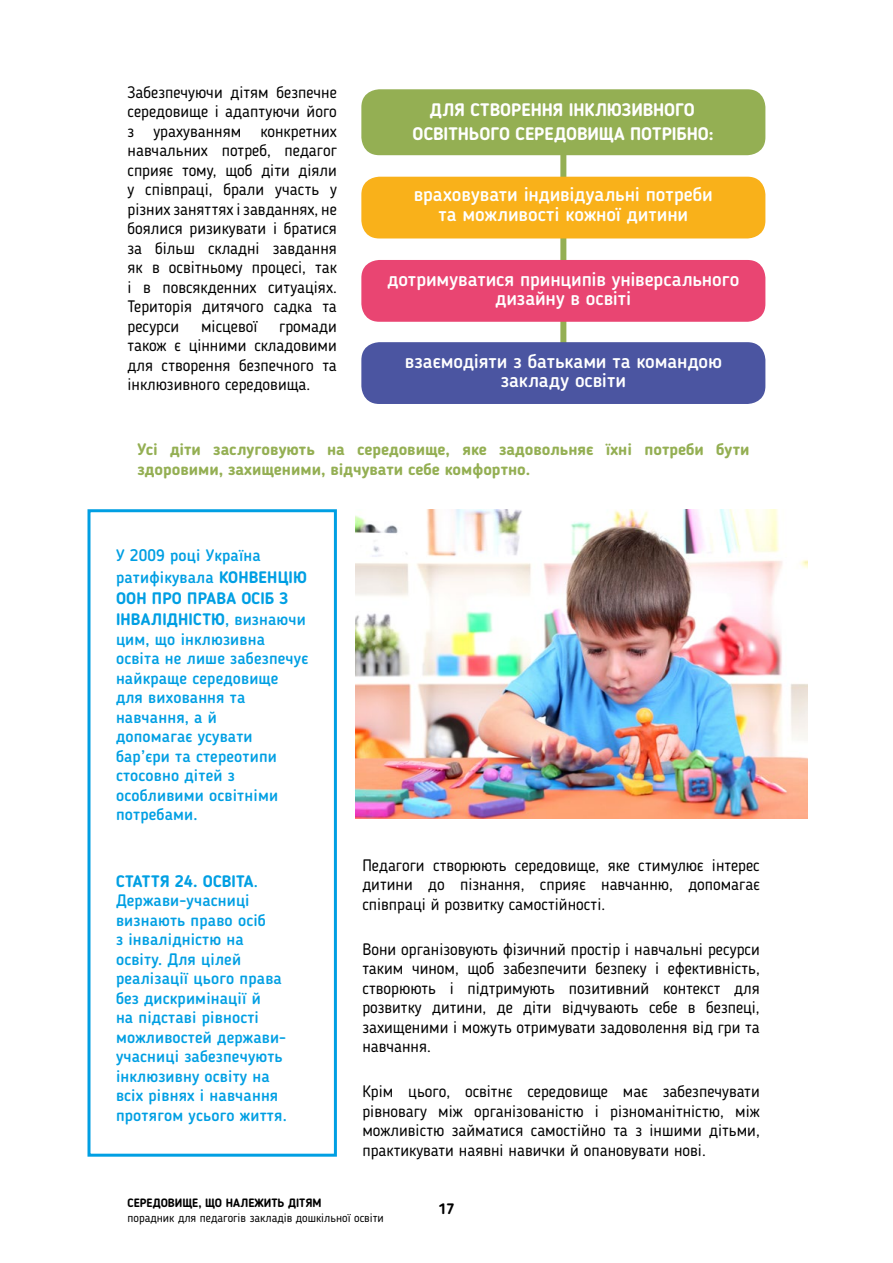
<style>
.page{position:relative;width:893px;height:1263px;background:#fff}
.page>*{position:absolute;margin:0;border:0;box-sizing:border-box;transform-origin:0 0}
.t1{font:500 19.5px/19.5px "Blogger Sans";color:#fff;text-align:center}
.t2{font:700 18px/24px "Blogger Sans";color:#fff;text-align:center}
.t3{font:16.5px/19.5px "Blogger Sans";color:#000;text-align:justify}
.t4{font:500 16.5px/19.5px "Blogger Sans";letter-spacing:.01em;color:#009fe3}
.t5{font:700 16.5px/19.5px "Blogger Sans";color:#94af53}
.t6{font:700 15px "Blogger Sans";color:#000}
.t7{font:12px "Blogger Sans";color:#000}
.t8{font:700 12px "Blogger Sans";color:#000}
.s1{font-weight:700}
</style>
<div class="page">
<div style="left:87px;top:509px;width:250px;height:648px;border:3px solid #009fe3"></div>
<div style="left:560px;top:133px;width:6px;height:234px;background:#94af53"></div>
<div style="left:361px;top:89px;width:404px;height:66px;background:#94af53;border-radius:18px"></div>
<div style="left:361px;top:177px;width:404px;height:61px;background:#f9b11a;border-radius:18px"></div>
<div style="left:361px;top:260px;width:404px;height:62px;background:#e94572;border-radius:18px"></div>
<div style="left:361px;top:342px;width:404px;height:62px;background:#4b55a1;border-radius:18px"></div>
<img style="left:356px;top:509px;width:452px;height:309px">
<p class="t3" style="left:128px;top:82px;width:211px">Забезпечуючи дітям безпечне середовище і адаптуючи його з урахуванням конкретних навчальних потреб, педагог сприяє тому, щоб діти діяли у співпраці, брали участь у різних заняттях і завданнях, не боялися ризикувати і братися за більш складні завдання як в освітньому процесі, так і в повсякденних ситуаціях.<br>Територія дитячого садка та ресурси</p>
<p class="t3" style="left:201px;top:316px;width:58px">місцевої</p>
<p class="t3" style="left:128px;top:316px;width:211px;text-indent:152px">громади також є цінними складовими для створення безпечного та інклюзивного середовища.</p>
<p class="t2" style="left:413px;top:98px;width:303px">ДЛЯ СТВОРЕННЯ ІНКЛЮЗИВНОГО<br>ОСВІТНЬОГО СЕРЕДОВИЩА ПОТРІБНО:</p>
<p class="t1" style="left:414px;top:185px;width:301px">враховувати індивідуальні потреби та можливості кожної дитини</p>
<p class="t1" style="left:387px;top:269px;width:353px">дотримуватися принципів універсального дизайну в освіті</p>
<p class="t1" style="left:405px;top:351px;width:318px">взаємодіяти з батьками та командою закладу освіти</p>
<p class="t5" style="left:137px;top:440px;width:614px">Усі діти заслуговують на середовище, яке задовольняє їхні потреби бути здоровими, захищеними, відчувати себе комфортно.</p>
<p class="t4" style="left:116px;top:545px;width:192px;line-height:21.3px">У 2009 році Україна ратифікувала <span class="s1">КОНВЕНЦІЮ<br>ООН ПРО ПРАВА ОСІБ З<br>ІНВАЛІДНІСТЮ</span>, визнаючи</p>
<p class="t4" style="left:116px;top:629px;width:194px">цим, що інклюзивна освіта не лише забезпечує найкраще середовище для виховання та навчання, а й<br>допомагає усувати бар’єри та стереотипи стосовно дітей з особливими освітніми потребами.</p>
<p class="t4" style="left:116px;top:871px;width:172px"><span class="s1">СТАТТЯ 24. ОСВІТА</span>.<br>Держави-учасниці визнають право осіб<br>з інвалідністю на освіту. Для цілей реалізації цього права без дискримінації й<br>на підставі рівності можливостей держави&shy;учасниці забезпечують інклюзивну освіту на всіх рівнях і навчання протягом усього життя.</p>
<p class="t3" style="left:362px;top:855px;width:399px">Педагоги створюють середовище, яке стимулює інтерес дитини до пізнання, сприяє навчанню, допомагає співпраці й розвитку самостійності.</p>
<p class="t3" style="left:362px;top:939px;width:399px">Вони організовують фізичний простір і навчальні ресурси таким чином, щоб забезпечити безпеку і ефективність, створюють і підтримують позитивний контекст для розвитку дитини, де діти відчувають себе в безпеці, захищеними і можуть отримувати задоволення від гри та навчання.</p>
<p class="t3" style="left:362px;top:1082px;width:399px">Крім цього, освітнє середовище має забезпечувати рівновагу між організованістю і різноманітністю, між можливістю займатися самостійно та з іншими дітьми, практикувати наявні навички й опановувати нові.</p>
<p class="t8" style="left:128px;top:1195px;width:195px">СЕРЕДОВИЩЕ, ЩО НАЛЕЖИТЬ ДІТЯМ</p>
<p class="t7" style="left:128px;top:1211px;width:258px">порадник для педагогів закладів дошкільної освіти</p>
<p class="t6" style="left:438px;top:1200px;width:18px">17</p>
</div>
